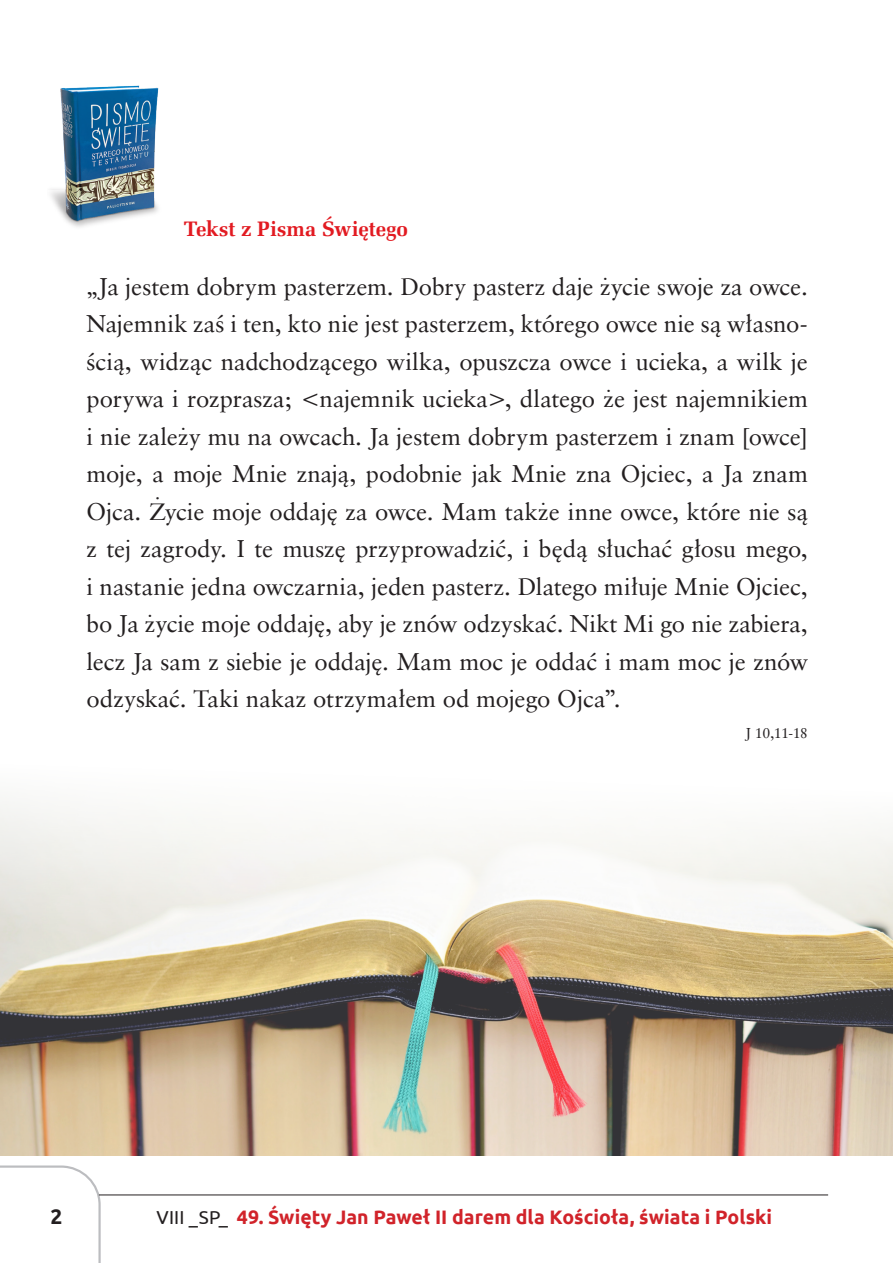
<style>
.page{position:relative;width:893px;height:1263px;background:#fff}
.page>*{position:absolute;margin:0;border:0;box-sizing:border-box;transform-origin:0 0}
.TEKST_GLOWNY_M{font:24px/37.5px "Class Garmnd EU Normal";letter-spacing:.005em;color:#231f20;text-align:justify}
.polecenie{font:700 21px "Zapf Ellipt EU";letter-spacing:-.005em;color:#e21a21}
.t1{font:700 21px "Ubuntu";color:#231f20}
.t2{font:700 19.5px "Ubuntu";color:#d1232a}
.TEKST_bibl_podpis_prosty_M{font:14.25px "Class Garmnd EU Normal";color:#231f20}
.s1{font-weight:400;font-size:18.75px;color:#231f20}
</style>
<div class="page">
<svg style="left:0;top:1165px;width:101px;height:98px"></svg>
<hr style="left:99px;top:1195px;width:729px;height:1px;background:#231f20">
<img style="left:50px;top:85px;width:109px;height:142px">
<img style="left:0;top:800px;width:893px;height:356px">
<p class="polecenie" style="left:184px;top:215px;width:225px">Tekst z Pisma Świętego</p>
<p class="TEKST_GLOWNY_M" style="left:86px;top:268px;width:723px">„Ja jestem dobrym pasterzem. Dobry pasterz daje życie swoje za owce.<br>Najemnik zaś i ten, kto nie jest pasterzem, którego owce nie są własno&shy;ścią, widząc nadchodzącego wilka, opuszcza owce i ucieka, a wilk je porywa i rozprasza; &lt;najemnik ucieka&gt;, dlatego że jest najemnikiem i nie zależy mu na owcach. Ja jestem dobrym pasterzem i znam [owce] moje, a moje Mnie znają, podobnie jak Mnie zna Ojciec, a Ja znam Ojca. Życie moje oddaję za owce. Mam także inne owce, które nie są z tej zagrody. I te muszę przyprowadzić, i będą słuchać głosu mego, i nastanie jedna owczarnia, jeden pasterz. Dlatego miłuje Mnie Ojciec, bo Ja życie moje oddaję, aby je znów odzyskać. Nikt Mi go nie zabiera, lecz Ja sam z siebie je oddaję. Mam moc je oddać i mam moc je znów odzyskać. Taki nakaz otrzymałem od mojego Ojca”.</p>
<p class="TEKST_bibl_podpis_prosty_M" style="left:745px;top:724px;width:64px">J 10,11-18</p>
<p class="t1" style="left:50px;top:1204px;width:13px">2</p>
<p class="t2" style="left:157px;top:1205px;width:617px"><span class="s1">VIII _SP_</span> 49. Święty Jan Paweł II darem dla Kościoła, świata i Polski</p>
</div>
